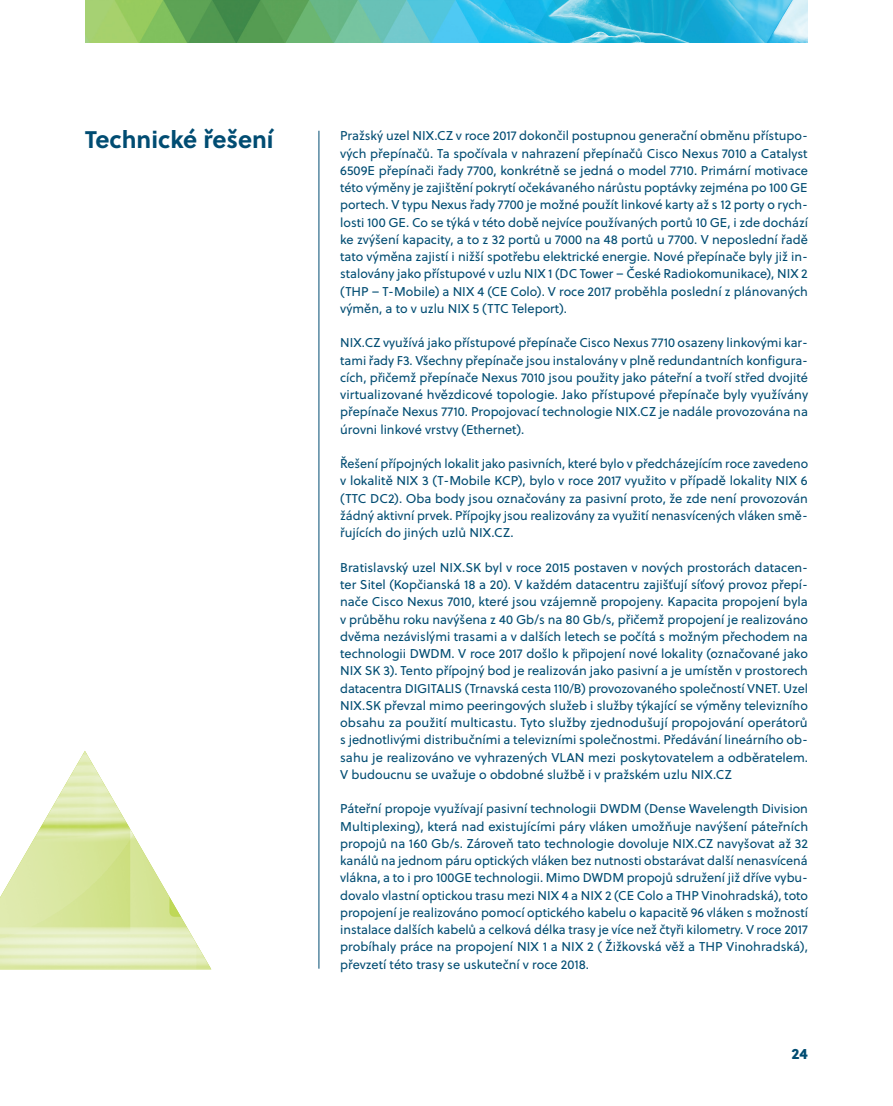
<style>
.page{position:relative;width:893px;height:1106px;background:#fff}
.page>*{position:absolute;margin:0;border:0;box-sizing:border-box;transform-origin:0 0}
.Subheadline{font:700 24px "Soleil";color:#004c72}
.t1{font:15px "Soleil Xb";color:#004c72}
.Body_text_CZ{font:12.75px/17.2px "Soleil";color:#004c72;text-align:justify}
</style>
<div class="page">
<img style="left:0;top:751px;width:211px;height:218px">
<hr style="left:319px;top:131px;width:1px;height:837px;background:#004c72">
<img style="left:85px;top:0;width:723px;height:43px">
<p class="Subheadline" style="left:85px;top:121px;width:190px">Technické řešení</p>
<p class="Body_text_CZ" style="left:340px;top:127px;width:469px">Pražský uzel NIX.CZ v roce 2017 dokončil postupnou generační obměnu přístupo&shy;vých přepínačů. Ta spočívala v nahrazení přepínačů Cisco Nexus 7010 a Catalyst 6509E přepínači řady 7700, konkrétně se jedná o model 7710. Primární motivace této výměny je zajištění pokrytí očekávaného nárůstu poptávky zejména po 100 GE portech. V typu Nexus řady 7700 je možné použít linkové karty až s 12 porty o rych&shy;losti 100 GE. Co se týká v této době nejvíce používaných portů 10 GE, i zde dochází ke zvýšení kapacity, a to z 32 portů u 7000 na 48 portů u 7700. V neposlední řadě tato výměna zajistí i nižší spotřebu elektrické energie. Nové přepínače byly již in&shy;stalovány jako přístupové v uzlu NIX 1 (DC Tower – České Radiokomunikace), NIX 2 (THP – T-Mobile) a NIX 4 (CE Colo). V roce 2017 proběhla poslední z plánovaných výměn, a to v uzlu NIX 5 (TTC Teleport).</p>
<p class="Body_text_CZ" style="left:340px;top:334px;width:470px">NIX.CZ využívá jako přístupové přepínače Cisco Nexus 7710 osazeny linkovými kar&shy;tami řady F3. Všechny přepínače jsou instalovány v plně redundantních konfigura&shy;cích, přičemž přepínače Nexus 7010 jsou použity jako páteřní a tvoří střed dvojité virtualizované hvězdicové topologie. Jako přístupové přepínače byly využívány přepínače Nexus 7710. Propojovací technologie NIX.CZ je nadále provozována na úrovni linkové vrstvy (Ethernet).</p>
<p class="Body_text_CZ" style="left:340px;top:455px;width:469px">Řešení přípojných lokalit jako pasivních, které bylo v předcházejícím roce zavedeno v lokalitě NIX 3 (T-Mobile KCP), bylo v roce 2017 využito v případě lokality NIX 6 (TTC DC2). Oba body jsou označovány za pasivní proto, že zde není provozován žádný aktivní prvek. Přípojky jsou realizovány za využití nenasvícených vláken smě&shy;řujících do jiných uzlů NIX.CZ.</p>
<p class="Body_text_CZ" style="left:340px;top:558px;width:469px">Bratislavský uzel NIX.SK byl v roce 2015 postaven v nových prostorách datacen&shy;ter Sitel (Kopčianská 18 a 20). V každém datacentru zajišťují síťový provoz přepí&shy;nače Cisco Nexus 7010, které jsou vzájemně propojeny. Kapacita propojení byla v průběhu roku navýšena z 40 Gb/s na 80 Gb/s, přičemž propojení je realizováno dvěma nezávislými trasami a v dalších letech se počítá s možným přechodem na technologii DWDM. V roce 2017 došlo k připojení nové lokality (označované jako NIX SK 3). Tento přípojný bod je realizován jako pasivní a je umístěn v prostorech datacentra DIGITALIS (Trnavská cesta 110/B) provozovaného společností VNET. Uzel NIX.SK převzal mimo peeringových služeb i služby týkající se výměny televizního obsahu za použití multicastu. Tyto služby zjednodušují propojování operátorů s jednotlivými distribučními a televizními společnostmi. Předávání lineárního ob&shy;sahu je realizováno ve vyhrazených VLAN mezi poskytovatelem a odběratelem.<br>V budoucnu se uvažuje o obdobné službě i v pražském uzlu NIX.CZ</p>
<p class="Body_text_CZ" style="left:340px;top:800px;width:469px">Páteřní propoje využívají pasivní technologii DWDM (Dense Wavelength Division Multiplexing), která nad existujícími páry vláken umožňuje navýšení páteřních propojů na 160 Gb/s. Zároveň tato technologie dovoluje NIX.CZ navyšovat až 32 kanálů na jednom páru optických vláken bez nutnosti obstarávat další nenasvícená vlákna, a to i pro 100GE technologii. Mimo DWDM propojů sdružení již dříve vybu&shy;dovalo vlastní optickou trasu mezi NIX 4 a NIX 2 (CE Colo a THP Vinohradská), toto propojení je realizováno pomocí optického kabelu o kapacitě 96 vláken s možností instalace dalších kabelů a celková délka trasy je více než čtyři kilometry. V roce 2017 probíhaly práce na propojení NIX 1 a NIX 2 ( Žižkovská věž a THP Vinohradská), převzetí této trasy se uskuteční v roce 2018.</p>
<p class="t1" style="left:792px;top:1041px;width:18px">24</p>
</div>
